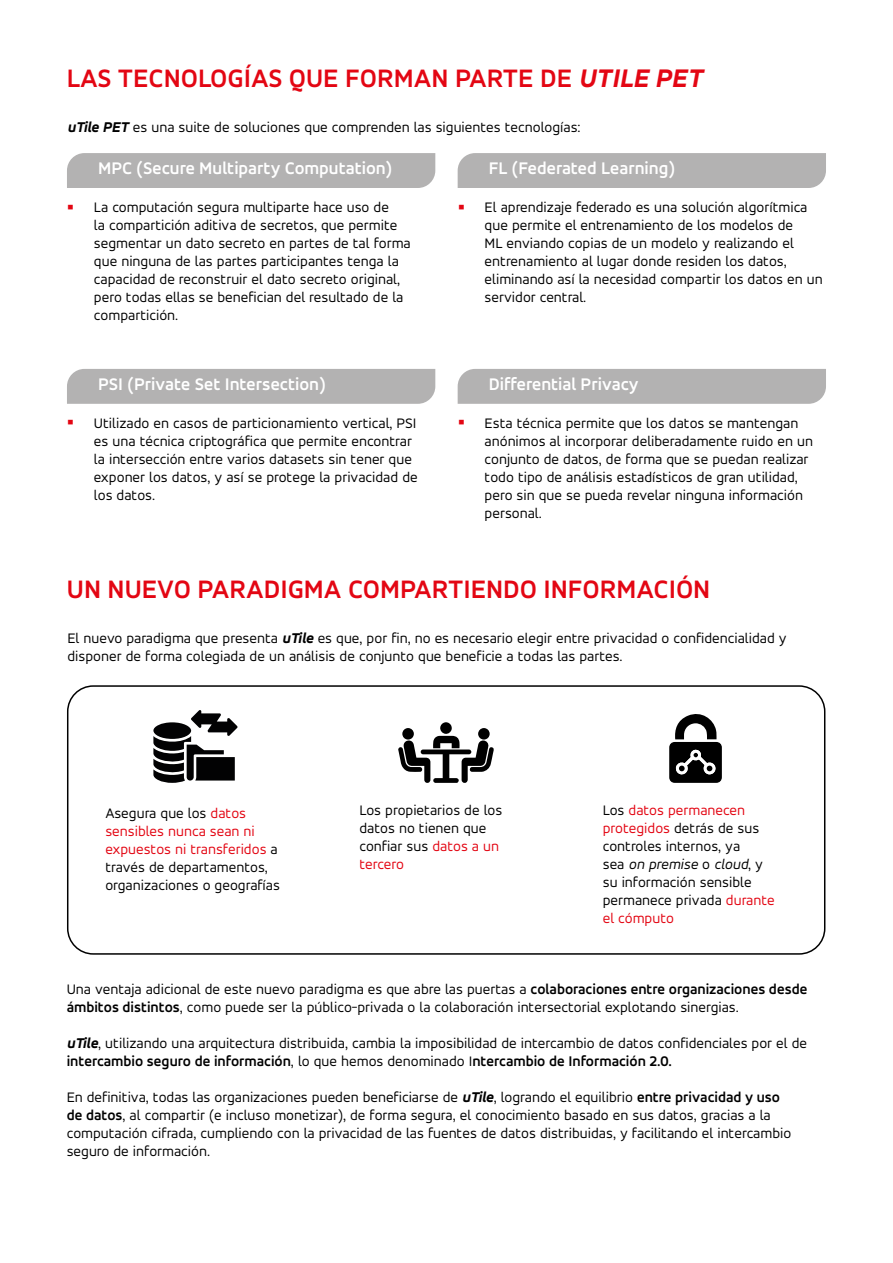
<style>
.page{position:relative;width:893px;height:1263px;background:#fff}
.page>*{position:absolute;margin:0;border:0;box-sizing:border-box;transform-origin:0 0}
.t1{font:700 27px "Accord Alternate";color:#e30613}
.t2{font:700 18px "Accord Alternate";color:#fff}
.t3{font:15px/18px "Accord Alternate";color:#000}
.s1{font-style:italic;font-stretch:expanded}
.s2{font-weight:700;font-style:italic;font-stretch:expanded}
.s3{font-family:"Verdana";font-size:21px;color:#e30613}
.s4{color:#e30613}
.s5{font-style:italic}
.s6{font-weight:700}
</style>
<div class="page">
<div style="left:67px;top:685px;width:758px;height:270px;border:2px solid #000;border-radius:26px"></div>
<div style="left:67px;top:153px;width:368px;height:35px;background:#b3b2b2"></div>
<div style="left:67px;top:369px;width:368px;height:35px;background:#b3b2b2"></div>
<div style="left:458px;top:369px;width:368px;height:35px;background:#b3b2b2"></div>
<div style="left:458px;top:153px;width:368px;height:35px;background:#b3b2b2"></div>
<svg style="left:669px;top:714px;width:53px;height:69px"></svg>
<svg style="left:153px;top:710px;width:85px;height:73px"></svg>
<svg style="left:398px;top:722px;width:96px;height:61px"></svg>
<div style="left:478px;top:728px;width:12px;height:11px;background:#000;border-radius:50%"></div>
<div style="left:402px;top:728px;width:12px;height:11px;background:#000;border-radius:50%"></div>
<h1 class="t1" style="left:67px;top:62px;width:637px">LAS TECNOLOGÍAS QUE FORMAN PARTE DE <span class="s1">UTILE PET</span></h1>
<p class="t3" style="left:68px;top:118px;width:515px"><span class="s2">uTile PET</span> es una suite de soluciones que comprenden las siguientes tecnologías:</p>
<p class="t2" style="left:98px;top:157px;width:296px">MPC (Secure Multiparty Computation)</p>
<p class="t3" style="left:94px;top:198px;width:318px;text-indent:-27px"><span class="s3">▪</span> La computación segura multiparte hace uso de<br>la compartición aditiva de secretos, que permite segmentar un dato secreto en partes de tal forma que ninguna de las partes participantes tenga la capacidad de reconstruir el dato secreto original, pero todas ellas se benefician del resultado de la compartición.</p>
<p class="t2" style="left:489px;top:157px;width:188px">FL (Federated Learning)</p>
<p class="t3" style="left:485px;top:198px;width:340px;text-indent:-27px"><span class="s3">▪</span> El aprendizaje federado es una solución algorítmica que permite el entrenamiento de los modelos de<br>ML enviando copias de un modelo y realizando el entrenamiento al lugar donde residen los datos, eliminando así la necesidad compartir los datos en un servidor central.</p>
<p class="t2" style="left:98px;top:373px;width:229px">PSI (Private Set Intersection)</p>
<p class="t2" style="left:489px;top:373px;width:151px">Differential Privacy</p>
<p class="t3" style="left:94px;top:414px;width:325px;text-indent:-27px"><span class="s3">▪</span> Utilizado en casos de particionamiento vertical, PSI es una técnica criptográfica que permite encontrar la intersección entre varios datasets sin tener que exponer los datos, y así se protege la privacidad de los datos.</p>
<p class="t3" style="left:485px;top:414px;width:330px;text-indent:-27px"><span class="s3">▪</span> Esta técnica permite que los datos se mantengan anónimos al incorporar deliberadamente ruido en un conjunto de datos, de forma que se puedan realizar todo tipo de análisis estadísticos de gran utilidad, pero sin que se pueda revelar ninguna información personal.</p>
<h1 class="t1" style="left:67px;top:572px;width:645px">UN NUEVO PARADIGMA COMPARTIENDO INFORMACIÓN</h1>
<p class="t3" style="left:68px;top:629px;width:721px">El nuevo paradigma que presenta <span class="s2">uTile</span> es que, por fin, no es necesario elegir entre privacidad o confidencialidad y disponer de forma colegiada de un análisis de conjunto que beneficie a todas las partes.</p>
<p class="t3" style="left:105px;top:803px;width:176px">Asegura que los <span class="s4">datos sensibles nunca sean ni expuestos ni transferidos</span> a través de departamentos, organizaciones o geografías</p>
<p class="t3" style="left:359px;top:801px;width:144px">Los propietarios de los datos no tienen que confiar sus <span class="s4">datos a un tercero</span></p>
<p class="t3" style="left:603px;top:801px;width:174px">Los <span class="s4">datos permanecen protegidos</span> detrás de sus controles internos, ya<br>sea <span class="s5">on premise</span> o <span class="s5">cloud</span>, y su información sensible permanece privada <span class="s4">durante el cómputo</span></p>
<p class="t3" style="left:67px;top:979px;width:742px">Una ventaja adicional de este nuevo paradigma es que abre las puertas a <span class="s6">colaboraciones entre organizaciones desde ámbitos distintos</span>, como puede ser la público-privada o la colaboración intersectorial explotando sinergias.</p>
<p class="t3" style="left:67px;top:1033px;width:742px"><span class="s2">uTile</span>, utilizando una arquitectura distribuida, cambia la imposibilidad de intercambio de datos confidenciales por el de <span class="s6">intercambio seguro de información</span>, lo que hemos denominado I<span class="s6">ntercambio de Información 2.0.</span></p>
<p class="t3" style="left:67px;top:1087px;width:726px">En definitiva, todas las organizaciones pueden beneficiarse de <span class="s2">uTile</span>, logrando el equilibrio <span class="s6">entre privacidad y uso de datos</span>, al compartir (e incluso monetizar), de forma segura, el conocimiento basado en sus datos, gracias a la computación cifrada, cumpliendo con la privacidad de las fuentes de datos distribuidas, y facilitando el intercambio seguro de información.</p>
</div>
